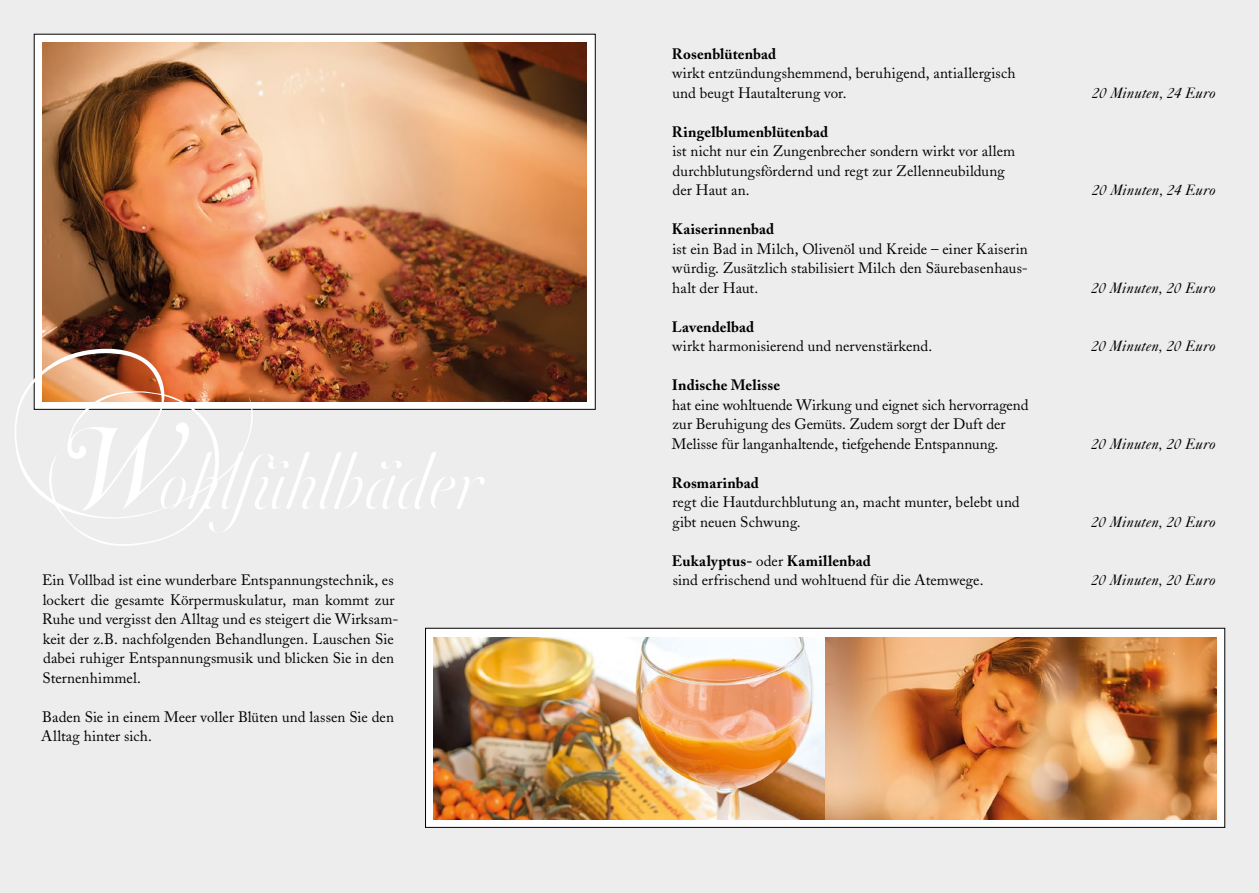
<style>
.page{position:relative;width:1259px;height:893px;background:#ededed}
.page>*{position:absolute;margin:0;border:0;box-sizing:border-box;transform-origin:0 0}
.t1{font:15px/19.5px "Adobe Caslon";letter-spacing:.005em;color:#000}
.t2{font:italic 15px "Caslon Five Forty";letter-spacing:.005em;color:#000}
.t3{font:700 15px "Adobe Caslon";letter-spacing:.005em;color:#000}
.s1{font-weight:700}
</style>
<div class="page">
<div style="left:34px;top:34px;width:561px;height:375px;background:#fff"></div>
<img style="left:43px;top:43px;width:544px;height:358px">
<div style="left:425px;top:628px;width:799px;height:199px;background:#fff"></div>
<div style="left:425px;top:628px;width:800px;height:200px;border:1px solid #000"></div>
<img style="left:434px;top:638px;width:782px;height:181px">
<img style="left:33px;top:349px;width:220px;height:61px">
<p class="t1" style="left:42px;top:570px;width:358px">Ein Vollbad ist eine wunderbare Entspannungstechnik, es lockert die gesamte Körpermuskulatur, man kommt zur Ruhe und vergisst den Alltag und es steigert die Wirksam&shy;keit der z.B. nachfolgenden Behandlungen. Lauschen Sie dabei ruhiger Entspannungsmusik und blicken Sie in den Sternenhimmel.</p>
<p class="t1" style="left:41px;top:707px;width:354px">Baden Sie in einem Meer voller Blüten und lassen Sie den<br>Alltag hinter sich.</p>
<p class="t3" style="left:672px;top:44px;width:106px">Rosenblütenbad</p>
<p class="t1" style="left:672px;top:63px;width:345px">wirkt entzündungshemmend, beruhigend, antiallergisch und beugt Hautalterung vor.</p>
<p class="t3" style="left:672px;top:122px;width:158px">Ringelblumenblütenbad</p>
<p class="t1" style="left:672px;top:141px;width:344px">ist nicht nur ein Zungenbrecher sondern wirkt vor allem durchblutungsfördernd und regt zur Zellenneubildung der Haut an.</p>
<p class="t3" style="left:672px;top:220px;width:104px">Kaiserinnenbad</p>
<p class="t1" style="left:672px;top:239px;width:357px;text-align:justify">ist ein Bad in Milch, Olivenöl und Kreide – einer Kaiserin würdig. Zusätzlich stabilisiert Milch den Säurebasenhaus&shy;halt der Haut.</p>
<p class="t3" style="left:672px;top:317px;width:84px">Lavendelbad</p>
<p class="t1" style="left:672px;top:336px;width:262px">wirkt harmonisierend und nervenstärkend.</p>
<p class="t3" style="left:672px;top:376px;width:110px">Indische Melisse</p>
<p class="t1" style="left:672px;top:395px;width:358px">hat eine wohltuende Wirkung und eignet sich hervorragend zur Beruhigung des Gemüts. Zudem sorgt der Duft der<br>Melisse für langanhaltende, tiefgehende Entspannung.</p>
<p class="t3" style="left:672px;top:473px;width:89px">Rosmarinbad</p>
<p class="t1" style="left:672px;top:492px;width:349px">regt die Hautdurchblutung an, macht munter, belebt und gibt neuen Schwung.</p>
<p class="t1" style="left:672px;top:551px;width:313px"><span class="s1">Eukalyptus-</span> oder <span class="s1">Kamillenbad<br></span>sind erfrischend und wohltuend für die Atemwege.</p>
<p class="t2" style="left:1091px;top:83px;width:126px">20 Minuten, 24 Euro</p>
<p class="t2" style="left:1091px;top:181px;width:126px">20 Minuten, 24 Euro</p>
<p class="t2" style="left:1091px;top:278px;width:126px">20 Minuten, 20 Euro</p>
<p class="t2" style="left:1091px;top:337px;width:126px">20 Minuten, 20 Euro</p>
<p class="t2" style="left:1091px;top:434px;width:126px">20 Minuten, 20 Euro</p>
<p class="t2" style="left:1091px;top:512px;width:126px">20 Minuten, 20 Euro</p>
<p class="t2" style="left:1091px;top:571px;width:126px">20 Minuten, 20 Euro</p>
</div>
